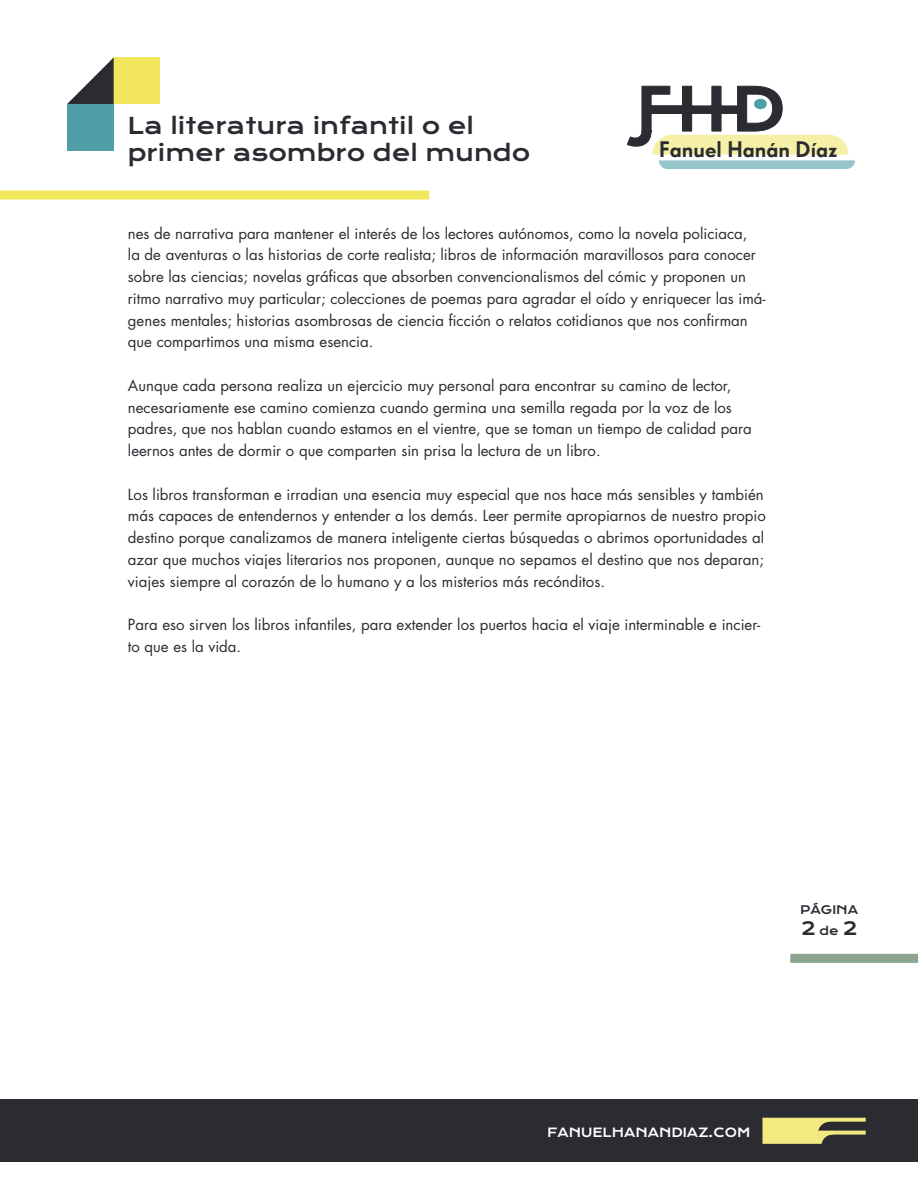
<style>
.page{position:relative;width:918px;height:1188px;background:#fff}
.page>*{position:absolute;margin:0;border:0;box-sizing:border-box;transform-origin:0 0}
.t1{font:22.5px/27px "Krona One";color:#2b2c32}
.t2{font:500 21.9px "Super Grotesk A";color:#2b2c32}
.t3{font:18px "Krona One";color:#2b2c32}
.t4{font:15px/21.8px "Futura Std";color:#2b2c32}
.t5{font:12.3px "Krona One";color:#fff}
.t6{font:11.55px "Krona One";color:#2b2c32}
.s1{font-size:11.55px}
</style>
<div class="page">
<div style="left:0;top:1100px;width:918px;height:62px;background:#2b2c32"></div>
<svg style="left:626px;top:85px;width:229px;height:84px"></svg>
<svg style="left:762px;top:1118px;width:104px;height:26px"></svg>
<div style="left:67px;top:104px;width:47px;height:47px;background:#509fa8"></div>
<div style="left:114px;top:57px;width:46px;height:47px;background:#f2e65d"></div>
<svg style="left:67px;top:57px;width:47px;height:47px"></svg>
<div style="left:0;top:190px;width:429px;height:10px;background:#f2e65d"></div>
<div style="left:790px;top:954px;width:128px;height:9px;background:#8ba58e"></div>
<p class="t1" style="left:127px;top:112px;width:405px">La literatura infantil o el primer asombro del mundo</p>
<p class="t2" style="left:659px;top:136px;width:180px">Fanuel Hanán Díaz</p>
<p class="t4" style="left:128px;top:222px;width:639px">nes de narrativa para mantener el interés de los lectores autónomos, como la novela policiaca,<br>la de aventuras o las historias de corte realista; libros de información maravillosos para conocer sobre las ciencias; novelas gráficas que absorben convencionalismos del cómic y proponen un ritmo narrativo muy particular; colecciones de poemas para agradar el oído y enriquecer las imá&shy;genes mentales; historias asombrosas de ciencia ficción o relatos cotidianos que nos confirman que compartimos una misma esencia.</p>
<p class="t4" style="left:128px;top:375px;width:625px">Aunque cada persona realiza un ejercicio muy personal para encontrar su camino de lector, necesariamente ese camino comienza cuando germina una semilla regada por la voz de los padres, que nos hablan cuando estamos en el vientre, que se toman un tiempo de calidad para leernos antes de dormir o que comparten sin prisa la lectura de un libro.</p>
<p class="t4" style="left:128px;top:483px;width:639px">Los libros transforman e irradian una esencia muy especial que nos hace más sensibles y también más capaces de entendernos y entender a los demás. Leer permite apropiarnos de nuestro propio destino porque canalizamos de manera inteligente ciertas búsquedas o abrimos oportunidades al azar que muchos viajes literarios nos proponen, aunque no sepamos el destino que nos deparan; viajes siempre al corazón de lo humano y a los misterios más recónditos.</p>
<p class="t4" style="left:128px;top:614px;width:634px">Para eso sirven los libros infantiles, para extender los puertos hacia el viaje interminable e incier&shy;to que es la vida.</p>
<p class="t6" style="left:800px;top:902px;width:60px">PÁGINA</p>
<p class="t3" style="left:801px;top:917px;width:58px">2<span class="s1">de</span>2</p>
<p class="t5" style="left:547px;top:1125px;width:205px">FANUELHANANDIAZ.COM</p>
</div>
